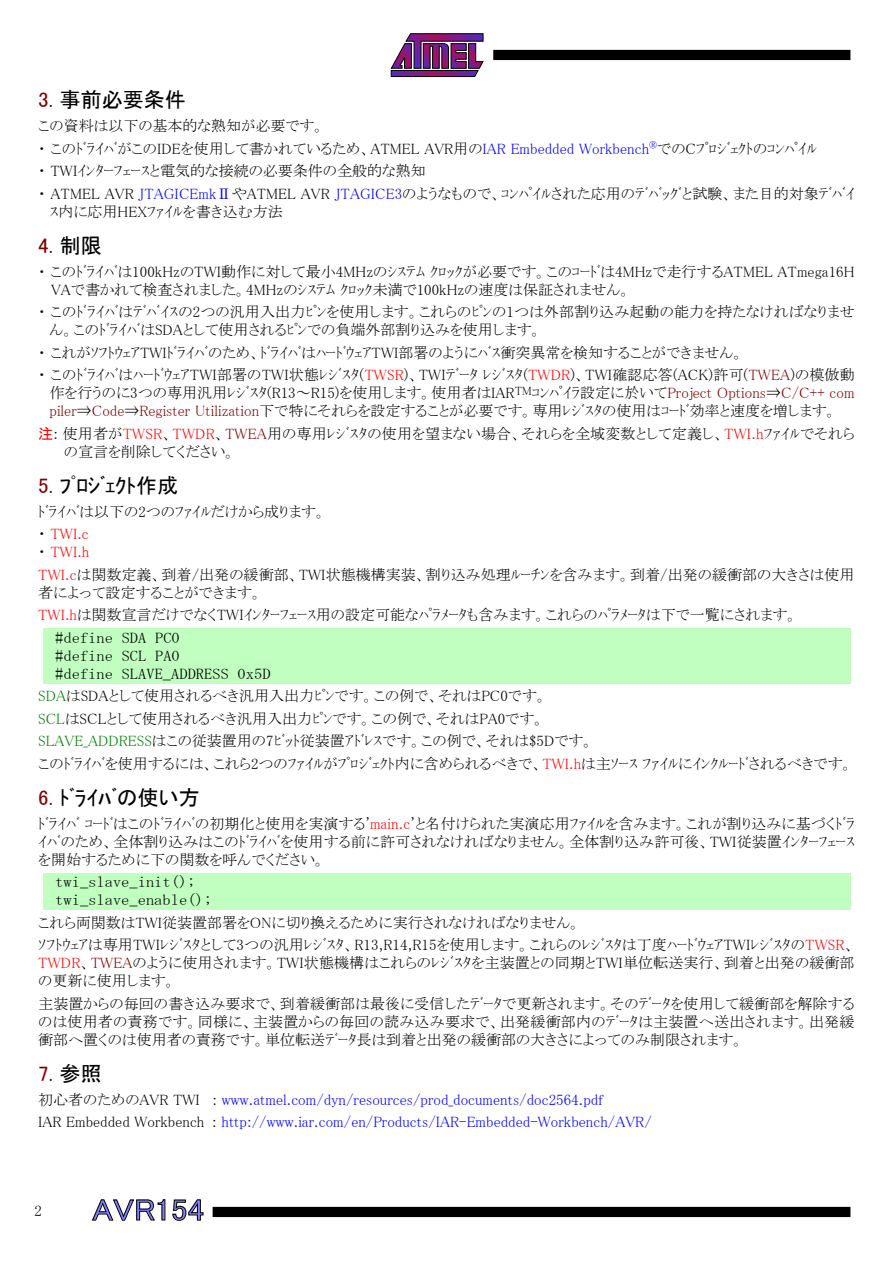
<style>
.page{position:relative;width:893px;height:1263px;background:#fff}
.page>*{position:absolute;margin:0;border:0;box-sizing:border-box;transform-origin:0 0}
.t1{font:30px "MS P Gothic";color:#8080ff;scale:1.1 1}
.t2{font:21px "MS P Gothic";color:#000}
.t3{font:21px "MS P Gothic";color:#800000}
.t4{font:15px/22.5px "MS P Mincho";color:#000}
.t5{font:15px/22.5px "MS P Mincho";color:#00f}
.t6{font:15px/18px "MS Mincho";color:#000;scale:1.1 1}
.s1{color:#800000}
.s2{color:#00f}
.s3{color:#000}
.s4{color:#f00}
.s5{font-family:"MS P Gothic";color:#f00}
.s6{color:#008000}
</style>
<div class="page">
<svg style="left:390px;top:33px;width:94px;height:44px"></svg>
<div style="left:493px;top:50px;width:357px;height:10px;background:#000"></div>
<div style="left:213px;top:1207px;width:637px;height:10px;background:#000"></div>
<svg style="left:92px;top:1199px;width:73px;height:22px"></svg>
<svg style="left:172px;top:1199px;width:31px;height:22px"></svg>
<div style="left:43px;top:628px;width:807px;height:55px;background:#c0ffc0"></div>
<div style="left:43px;top:873px;width:807px;height:36px;background:#c0ffc0"></div>
<h2 class="t2" style="left:38px;top:89px;width:149px"><span class="s1">3.</span> 事前必要条件</h2>
<p class="t4" style="left:38px;top:115px;width:818px">この資料は以下の基本的な熟知が必要です。<br>・ このﾄﾞﾗｲﾊﾞがこのIDEを使用して書かれているため、ATMEL AVR用の<span class="s2">IAR Embedded Workbench</span><sup>®</sup>でのCﾌﾟﾛｼﾞｪｸﾄのｺﾝﾊﾟｲﾙ<br>・ TWIｲﾝﾀｰﾌｪｰｽと電気的な接続の必要条件の全般的な熟知<br>・ ATMEL AVR <span class="s2">JTAGICEmkⅡ</span>やATMEL AVR <span class="s2">JTAGICE3</span>のようなもので、ｺﾝﾊﾟｲﾙされた応用のﾃﾞﾊﾞｯｸﾞと試験、また目的対象ﾃﾞﾊﾞｲ</p>
<p class="t4" style="left:50px;top:200px;width:235px">ｽ内に応用HEXﾌｧｲﾙを書き込む方法</p>
<h2 class="t3" style="left:38px;top:235px;width:65px">4. <span class="s3">制限</span></h2>
<p class="t4" style="left:51px;top:262px;width:805px;line-height:18px;text-indent:-13px">・ このﾄﾞﾗｲﾊﾞは100kHzのTWI動作に対して最小4MHzのｼｽﾃﾑ ｸﾛｯｸが必要です。このｺｰﾄﾞは4MHzで走行するATMEL ATmega16H<br>VAで書かれて検査されました。4MHzのｼｽﾃﾑ ｸﾛｯｸ未満で100kHzの速度は保証されません。</p>
<p class="t4" style="left:50px;top:303px;width:807px;line-height:18px;text-indent:-11px">・ このﾄﾞﾗｲﾊﾞはﾃﾞﾊﾞｲｽの2つの汎用入出力ﾋﾟﾝを使用します。これらのﾋﾟﾝの1つは外部割り込み起動の能力を持たなければなりません。このﾄﾞﾗｲﾊﾞはSDAとして使用されるﾋﾟﾝでの負端外部割り込みを使用します。</p>
<p class="t4" style="left:38px;top:341px;width:818px">・ これがｿﾌﾄｳｪｱTWIﾄﾞﾗｲﾊﾞのため、ﾄﾞﾗｲﾊﾞはﾊｰﾄﾞｳｪｱTWI部署のようにﾊﾞｽ衝突異常を検知することができません。<br>・ このﾄﾞﾗｲﾊﾞはﾊｰﾄﾞｳｪｱTWI部署のTWI状態ﾚｼﾞｽﾀ(<span class="s4">TWSR</span>)、TWIﾃﾞｰﾀ ﾚｼﾞｽﾀ(<span class="s4">TWDR</span>)、TWI確認応答(ACK)許可(<span class="s1">TWEA</span>)の模倣動</p>
<p class="t4" style="left:50px;top:384px;width:807px;line-height:18px">作を行うのに3つの専用汎用ﾚｼﾞｽﾀ(R13～R15)を使用します。使用者はIAR<sup>TM</sup>ｺﾝﾊﾟｲﾗ設定に於いて<span class="s1">Project Options</span>⇒<span class="s1">C/C++ com piler</span>⇒<span class="s1">Code</span>⇒<span class="s1">Register Utilization</span>下で特にそれらを設定することが必要です。専用ﾚｼﾞｽﾀの使用はｺｰﾄﾞ効率と速度を増します。</p>
<p class="t4" style="left:64px;top:424px;width:792px;line-height:18px;text-indent:-26px"><span class="s5">注</span>: 使用者が<span class="s4">TWSR</span>、<span class="s4">TWDR</span>、<span class="s1">TWEA</span>用の専用ﾚｼﾞｽﾀの使用を望まない場合、それらを全域変数として定義し、<span class="s4">TWI.h</span>ﾌｧｲﾙでそれらの宣言を削除してください。</p>
<h2 class="t2" style="left:38px;top:475px;width:142px"><span class="s1">5.</span> ﾌﾟﾛｼﾞｪｸﾄ作成</h2>
<p class="t4" style="left:38px;top:500px;width:289px">ﾄﾞﾗｲﾊﾞは以下の2つのﾌｧｲﾙだけから成ります。・ <span class="s4">TWI.c</span></p>
<p class="t4" style="left:38px;top:541px;width:818px">・ <span class="s4">TWI.h<br>TWI.c</span>は関数定義、到着/出発の緩衝部、TWI状態機構実装、割り込み処理ﾙｰﾁﾝを含みます。到着/出発の緩衝部の大きさは使用</p>
<p class="t4" style="left:38px;top:581px;width:761px">者によって設定することができます。<br><span class="s4">TWI.h</span>は関数宣言だけでなくTWIｲﾝﾀｰﾌｪｰｽ用の設定可能なﾊﾟﾗﾒｰﾀも含みます。これらのﾊﾟﾗﾒｰﾀは下で一覧にされます。</p>
<p class="t6" style="left:55px;top:628px;width:197px">#define SDA PC0<br>#define SCL PA0<br>#define SLAVE_ADDRESS 0x5D</p>
<p class="t4" style="left:38px;top:685px;width:816px"><span class="s6">SDA</span>はSDAとして使用されるべき汎用入出力ﾋﾟﾝです。この例で、それはPC0です。<br><span class="s6">SCL</span>はSCLとして使用されるべき汎用入出力ﾋﾟﾝです。この例で、それはPA0です。<br><span class="s6">SLAVE_ADDRESS</span>はこの従装置用の7ﾋﾞｯﾄ従装置ｱﾄﾞﾚｽです。この例で、それは$5Dです。<br>このﾄﾞﾗｲﾊﾞを使用するには、これら2つのﾌｧｲﾙがﾌﾟﾛｼﾞｪｸﾄ内に含められるべきで、<span class="s4">TWI.h</span>は主ｿｰｽ ﾌｧｲﾙにｲﾝｸﾙｰﾄﾞされるべきです。</p>
<h2 class="t2" style="left:38px;top:787px;width:163px"><span class="s1">6.</span> ﾄﾞﾗｲﾊﾞの使い方</h2>
<p class="t4" style="left:38px;top:814px;width:818px;line-height:18px;text-align:justify">ﾄﾞﾗｲﾊﾞ ｺｰﾄﾞはこのﾄﾞﾗｲﾊﾞの初期化と使用を実演する'<span class="s4">main.c</span>'と名付けられた実演応用ﾌｧｲﾙを含みます。これが割り込みに基づくﾄﾞﾗｲﾊﾞのため、全体割り込みはこのﾄﾞﾗｲﾊﾞを使用する前に許可されなければなりません。全体割り込み許可後、TWI従装置ｲﾝﾀｰﾌｪｰｽを開始するために下の関数を呼んでください。</p>
<p class="t6" style="left:55px;top:873px;width:144px">twi_slave_init(); twi_slave_enable();</p>
<p class="t4" style="left:38px;top:911px;width:818px">これら両関数はTWI従装置部署をONに切り換えるために実行されなければなりません。<br>ｿﾌﾄｳｪｱは専用TWIﾚｼﾞｽﾀとして3つの汎用ﾚｼﾞｽﾀ、R13,R14,R15を使用します。これらのﾚｼﾞｽﾀは丁度ﾊｰﾄﾞｳｪｱTWIﾚｼﾞｽﾀの<span class="s4">TWSR</span>、</p>
<p class="t4" style="left:38px;top:954px;width:818px;line-height:18px"><span class="s4">TWDR</span>、<span class="s1">TWEA</span>のように使用されます。TWI状態機構はこれらのﾚｼﾞｽﾀを主装置との同期とTWI単位転送実行、到着と出発の緩衝部の更新に使用します。</p>
<p class="t4" style="left:38px;top:994px;width:818px;line-height:18px;text-align:justify">主装置からの毎回の書き込み要求で、到着緩衝部は最後に受信したﾃﾞｰﾀで更新されます。そのﾃﾞｰﾀを使用して緩衝部を解除するのは使用者の責務です。同様に、主装置からの毎回の読み込み要求で、出発緩衝部内のﾃﾞｰﾀは主装置へ送出されます。出発緩衝部へ置くのは使用者の責務です。単位転送ﾃﾞｰﾀ長は到着と出発の緩衝部の大きさによってのみ制限されます。</p>
<h2 class="t3" style="left:38px;top:1063px;width:65px">7. <span class="s3">参照</span></h2>
<p class="t5" style="left:38px;top:1088px;width:615px"><span class="s3">初心者のためのAVR TWI :</span> www.atmel.com/dyn/resources/prod_documents/doc2564.pdf<br><span class="s3">IAR Embedded Workbench :</span> http://www.iar.com/en/Products/IAR-Embedded-Workbench/AVR/</p>
<p class="t4" style="left:35px;top:1199px;width:9px">2</p>
<h1 class="t1" style="left:92px;top:1195px;width:103px">AVR154</h1>
</div>
